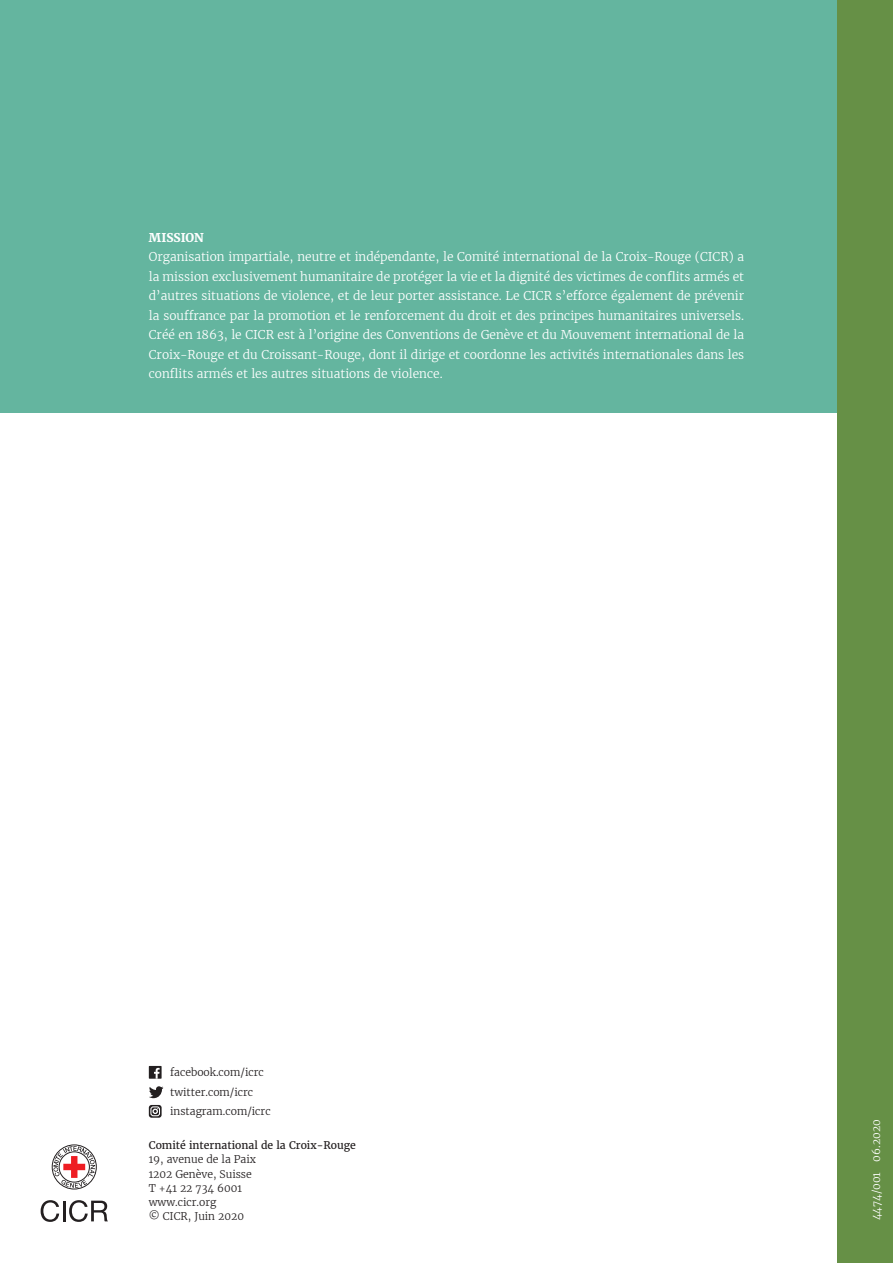
<style>
.page{position:relative;width:893px;height:1263px;background:#fff}
.page>*{position:absolute;margin:0;border:0;box-sizing:border-box;transform-origin:0 0}
.t1{font:300 12px/19.5px "Merriweather";color:#fff;text-align:justify}
.t2{font:700 12px "Merriweather";letter-spacing:-.005em;color:#fff}
.Address___Reference{font:300 10.5px "Merriweather";color:#231f20}
.Social_media{font:300 10.5px "Merriweather";color:#231f20}
.Address___Reference-2{font:10.5px "Merriweather";color:#231f20}
.t3{font:300 10.5px "Merriweather";color:#fff}
</style>
<div class="page">
<div style="left:0;top:0;width:893px;height:412px;background:#64b59f"></div>
<div style="left:149px;top:1066px;width:13px;height:13px;background:#231f20"></div>
<svg style="left:154px;top:1068px;width:6px;height:11px"></svg>
<svg style="left:149px;top:1086px;width:14px;height:12px"></svg>
<svg style="left:149px;top:1105px;width:13px;height:13px"></svg>
<div style="left:150px;top:1106px;width:10px;height:10px;border:1px solid #fff;border-radius:2px"></div>
<svg style="left:152px;top:1108px;width:6px;height:6px"></svg>
<div style="left:838px;top:0;width:55px;height:1263px;background:#669046"></div>
<div style="left:52px;top:1144px;width:45px;height:45px;border:1px solid #231f20;border-radius:50%"></div>
<svg style="left:53px;top:1146px;width:42px;height:42px"></svg>
<svg style="left:41px;top:1200px;width:18px;height:22px"></svg>
<hr style="left:63px;top:1201px;width:2px;height:20px;background:#231f20">
<svg style="left:69px;top:1200px;width:39px;height:22px"></svg>
<p class="t2" style="left:149px;top:230px;width:57px">MISSION</p>
<p class="t1" style="left:149px;top:247px;width:597px">Organisation impartiale, neutre et indépendante, le Comité international de la Croix-Rouge (CICR) a la mission exclusivement humanitaire de protéger la vie et la dignité des victimes de conflits armés et d’autres situations de violence, et de leur porter assistance. Le CICR s’efforce également de prévenir la souffrance par la promotion et le renforcement du droit et des principes humanitaires universels.<br>Créé en 1863, le CICR est à l’origine des Conventions de Genève et du Mouvement international de la Croix-Rouge et du Croissant-Rouge, dont il dirige et coordonne les activités internationales dans les conflits armés et les autres situations de violence.</p>
<p class="Social_media" style="left:170px;top:1065px;width:95px">facebook.com/icrc</p>
<p class="Social_media" style="left:170px;top:1085px;width:85px">twitter.com/icrc</p>
<p class="Social_media" style="left:170px;top:1104px;width:102px">instagram.com/icrc</p>
<p class="Address___Reference-2" style="left:149px;top:1138px;width:209px">Comité international de la Croix-Rouge</p>
<p class="Address___Reference" style="left:149px;top:1152px;width:109px">19, avenue de la Paix</p>
<p class="Address___Reference" style="left:149px;top:1167px;width:105px">1202 Genève, Suisse</p>
<p class="Address___Reference" style="left:149px;top:1181px;width:95px">T +41 22 734 6001</p>
<p class="Address___Reference" style="left:149px;top:1195px;width:69px">www.cicr.org</p>
<p class="Address___Reference" style="left:149px;top:1209px;width:97px">© CICR, Juin 2020</p>
<p class="t3" style="left:869px;top:1220px;width:102px;rotate:-90deg">4474/001 06.2020</p>
</div>
